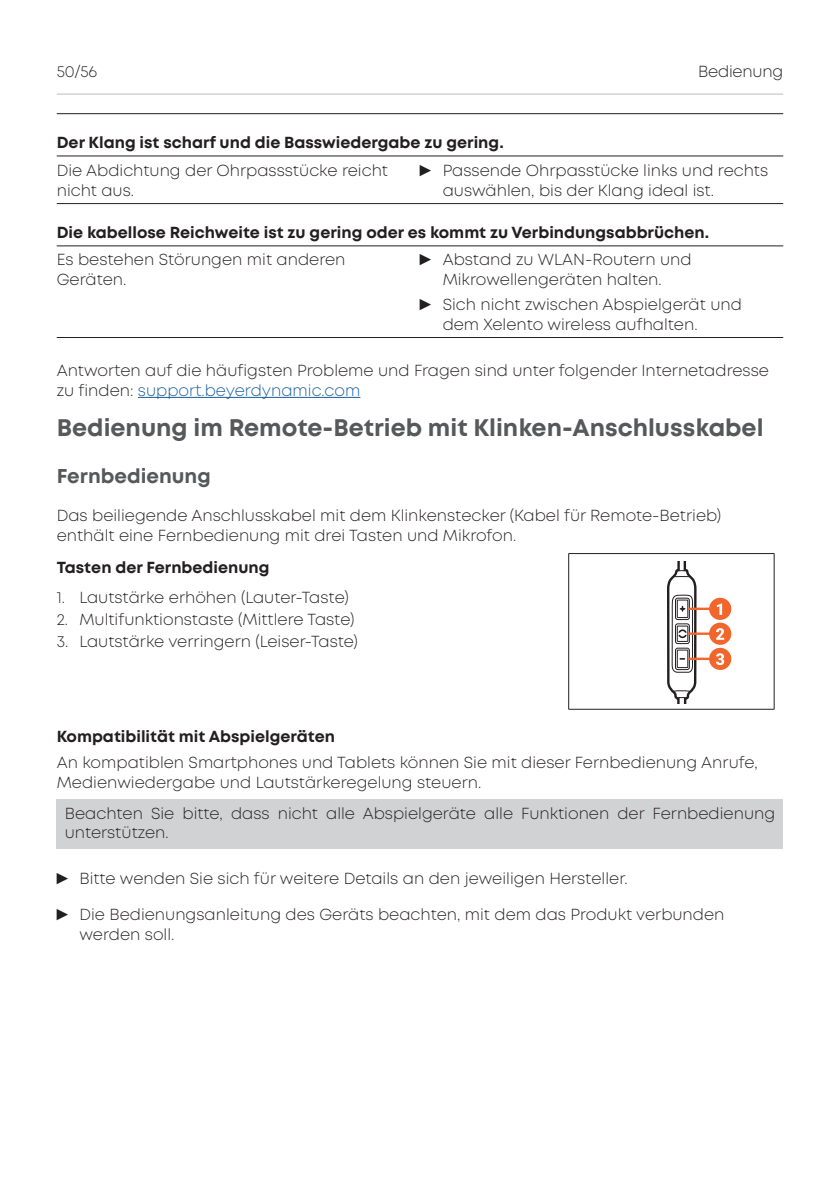
<style>
.page{position:relative;width:840px;height:1191px;background:#fff}
.page>*{position:absolute;margin:0;border:0;box-sizing:border-box;transform-origin:0 0}
.t1{font:700 24px "Mont";color:#57585a}
.t2{font:700 20px "Mont";color:#57585a}
.t3{font:300 16px/20px "Mont";color:#231f20}
.t4{font:700 16px "Mont";color:#231f20}
.s1{font-family:"Arial Narrow";font-weight:400}
.s2{color:#175d9e}
</style>
<div class="page">
<hr style="left:57px;top:94px;width:725px;height:1px;background:#bcbdc0">
<hr style="left:138px;top:397px;width:222px;height:1px;background:#175d9e">
<div style="left:57px;top:799px;width:725px;height:49px;background:#d1d2d4"></div>
<hr style="left:57px;top:113px;width:363px;height:1px;background:#231f20">
<hr style="left:420px;top:113px;width:362px;height:1px;background:#231f20">
<hr style="left:57px;top:156px;width:363px;height:1px;background:#231f20">
<hr style="left:420px;top:156px;width:362px;height:1px;background:#231f20">
<hr style="left:57px;top:203px;width:363px;height:1px;background:#231f20">
<hr style="left:420px;top:203px;width:362px;height:1px;background:#231f20">
<hr style="left:57px;top:245px;width:363px;height:1px;background:#231f20">
<hr style="left:420px;top:245px;width:362px;height:1px;background:#231f20">
<hr style="left:57px;top:337px;width:363px;height:1px;background:#231f20">
<hr style="left:420px;top:337px;width:362px;height:1px;background:#231f20">
<hr style="left:568px;top:553px;width:206px;height:1px;background:#231f20">
<hr style="left:568px;top:554px;width:1px;height:155px;background:#231f20">
<hr style="left:773px;top:554px;width:1px;height:155px;background:#231f20">
<hr style="left:568px;top:709px;width:206px;height:1px;background:#231f20">
<svg style="left:667px;top:561px;width:30px;height:142px"></svg>
<svg style="left:708px;top:598px;width:22px;height:22px"></svg>
<svg style="left:716px;top:603px;width:5px;height:12px"></svg>
<hr style="left:689px;top:607px;width:19px;height:3px;background:#f2662c">
<svg style="left:708px;top:622px;width:22px;height:23px"></svg>
<svg style="left:715px;top:628px;width:8px;height:12px"></svg>
<hr style="left:689px;top:632px;width:19px;height:3px;background:#f2662c">
<svg style="left:708px;top:648px;width:22px;height:22px"></svg>
<svg style="left:715px;top:653px;width:8px;height:12px"></svg>
<hr style="left:689px;top:657px;width:19px;height:3px;background:#f2662c">
<p class="t3" style="left:57px;top:62px;width:42px">50/56</p>
<p class="t3" style="left:697px;top:62px;width:87px">Bedienung</p>
<p class="t4" style="left:57px;top:133px;width:448px">Der Klang ist scharf und die Basswiedergabe zu gering.</p>
<p class="t3" style="left:57px;top:160px;width:332px">Die Abdichtung der Ohrpassstücke reicht nicht aus.</p>
<p class="t3" style="left:442px;top:160px;width:327px;text-indent:-23px"><span class="s1">►</span> Passende Ohrpasstücke links und rechts auswählen, bis der Klang ideal ist.</p>
<p class="t4" style="left:57px;top:223px;width:653px">Die kabellose Reichweite ist zu gering oder es kommt zu Verbindungsabbrüchen.</p>
<p class="t3" style="left:57px;top:250px;width:290px">Es bestehen Störungen mit anderen<br>Geräten.</p>
<p class="t3" style="left:420px;top:250px;width:273px;text-align:center"><span class="s1">►</span> Abstand zu WLAN-Routern und<br>Mikrowellengeräten halten.</p>
<p class="t3" style="left:442px;top:294px;width:300px;text-indent:-23px"><span class="s1">►</span> Sich nicht zwischen Abspielgerät und dem Xelento wireless aufhalten.</p>
<p class="t3" style="left:57px;top:360px;width:713px">Antworten auf die häufigsten Probleme und Fragen sind unter folgender Internetadresse zu finden: <span class="s2">support.beyerdynamic.com</span></p>
<h1 class="t1" style="left:57px;top:414px;width:708px">Bedienung im Remote-Betrieb mit Klinken-Anschlusskabel</h1>
<p class="t2" style="left:57px;top:465px;width:155px">Fernbedienung</p>
<p class="t3" style="left:57px;top:506px;width:665px">Das beiliegende Anschlusskabel mit dem Klinkenstecker (Kabel für Remote-Betrieb) enthält eine Fernbedienung mit drei Tasten und Mikrofon.</p>
<p class="t4" style="left:57px;top:559px;width:214px">Tasten der Fernbedienung</p>
<p class="t3" style="left:57px;top:587px;width:293px">1. Lautstärke erhöhen (Lauter-Taste)</p>
<p class="t3" style="left:57px;top:609px;width:299px">2. Multifunktionstaste (Mittlere Taste)</p>
<p class="t3" style="left:57px;top:631px;width:302px">3. Lautstärke verringern (Leiser-Taste)</p>
<p class="t4" style="left:57px;top:727px;width:279px">Kompatibilität mit Abspielgeräten</p>
<p class="t3" style="left:57px;top:752px;width:702px">An kompatiblen Smartphones und Tablets können Sie mit dieser Fernbedienung Anrufe,<br>Medienwiedergabe und Lautstärkeregelung steuern.</p>
<p class="t3" style="left:65px;top:803px;width:711px;line-height:19.2px">Beachten Sie bitte, dass nicht alle Abspielgeräte alle Funktionen der Fernbedienung unterstützen.</p>
<p class="t3" style="left:57px;top:868px;width:572px"><span class="s1">►</span> Bitte wenden Sie sich für weitere Details an den jeweiligen Hersteller.</p>
<p class="t3" style="left:79px;top:904px;width:646px;text-indent:-23px"><span class="s1">►</span> Die Bedienungsanleitung des Geräts beachten, mit dem das Produkt verbunden werden soll.</p>
</div>
